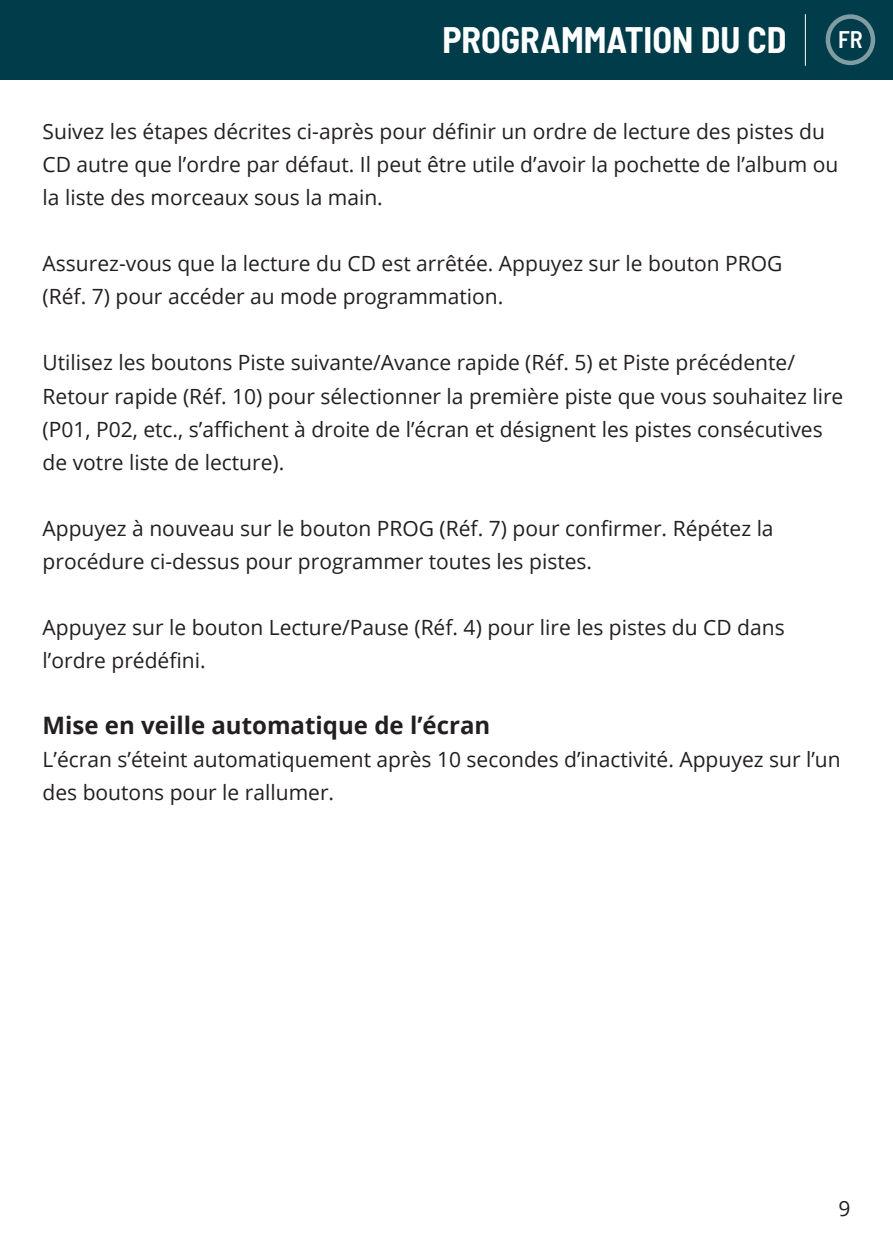
<style>
.page{position:relative;width:893px;height:1259px;background:#fff}
.page>*{position:absolute;margin:0;border:0;box-sizing:border-box;transform-origin:0 0}
.t1{font:700 semi-condensed 36px "Barlow";color:#fff}
.t2{font:700 24px "Open Sans";color:#231f20}
.t3{font:600 semi-condensed 24px "Barlow";color:#fff}
.t4{font:21px/33px "Open Sans";color:#231f20}
</style>
<div class="page">
<div style="left:0;top:0;width:892px;height:80px;background:#003c49"></div>
<hr style="left:804px;top:14px;width:1px;height:52px;background:#fff">
<div style="left:825px;top:14px;width:49px;height:51px;border:5px solid #fff;border-radius:50%"></div>
<h1 class="t1" style="left:442px;top:27px;width:345px">PROGRAMMATION DU CD</h1>
<p class="t3" style="left:837px;top:26px;width:26px">FR</p>
<p class="t4" style="left:43px;top:115px;width:796px">Suivez les étapes décrites ci-après pour définir un ordre de lecture des pistes du<br>CD autre que l’ordre par défaut. Il peut être utile d’avoir la pochette de l’album ou la liste des morceaux sous la main.</p>
<p class="t4" style="left:43px;top:247px;width:741px">Assurez-vous que la lecture du CD est arrêtée. Appuyez sur le bouton PROG (Réf. 7) pour accéder au mode programmation.</p>
<p class="t4" style="left:43px;top:346px;width:802px">Utilisez les boutons Piste suivante/Avance rapide (Réf. 5) et Piste précédente/ Retour rapide (Réf. 10) pour sélectionner la première piste que vous souhaitez lire (P01, P02, etc., s’affichent à droite de l’écran et désignent les pistes consécutives de votre liste de lecture).</p>
<p class="t4" style="left:43px;top:511px;width:732px">Appuyez à nouveau sur le bouton PROG (Réf. 7) pour confirmer. Répétez la procédure ci-dessus pour programmer toutes les pistes.</p>
<p class="t4" style="left:43px;top:610px;width:743px">Appuyez sur le bouton Lecture/Pause (Réf. 4) pour lire les pistes du CD dans l’ordre prédéfini.</p>
<p class="t2" style="left:43px;top:708px;width:449px">Mise en veille automatique de l’écran</p>
<p class="t4" style="left:43px;top:742px;width:799px">L’écran s’éteint automatiquement après 10 secondes d’inactivité. Appuyez sur l’un des boutons pour le rallumer.</p>
<p class="t4" style="left:838px;top:1192px;width:14px">9</p>
</div>
